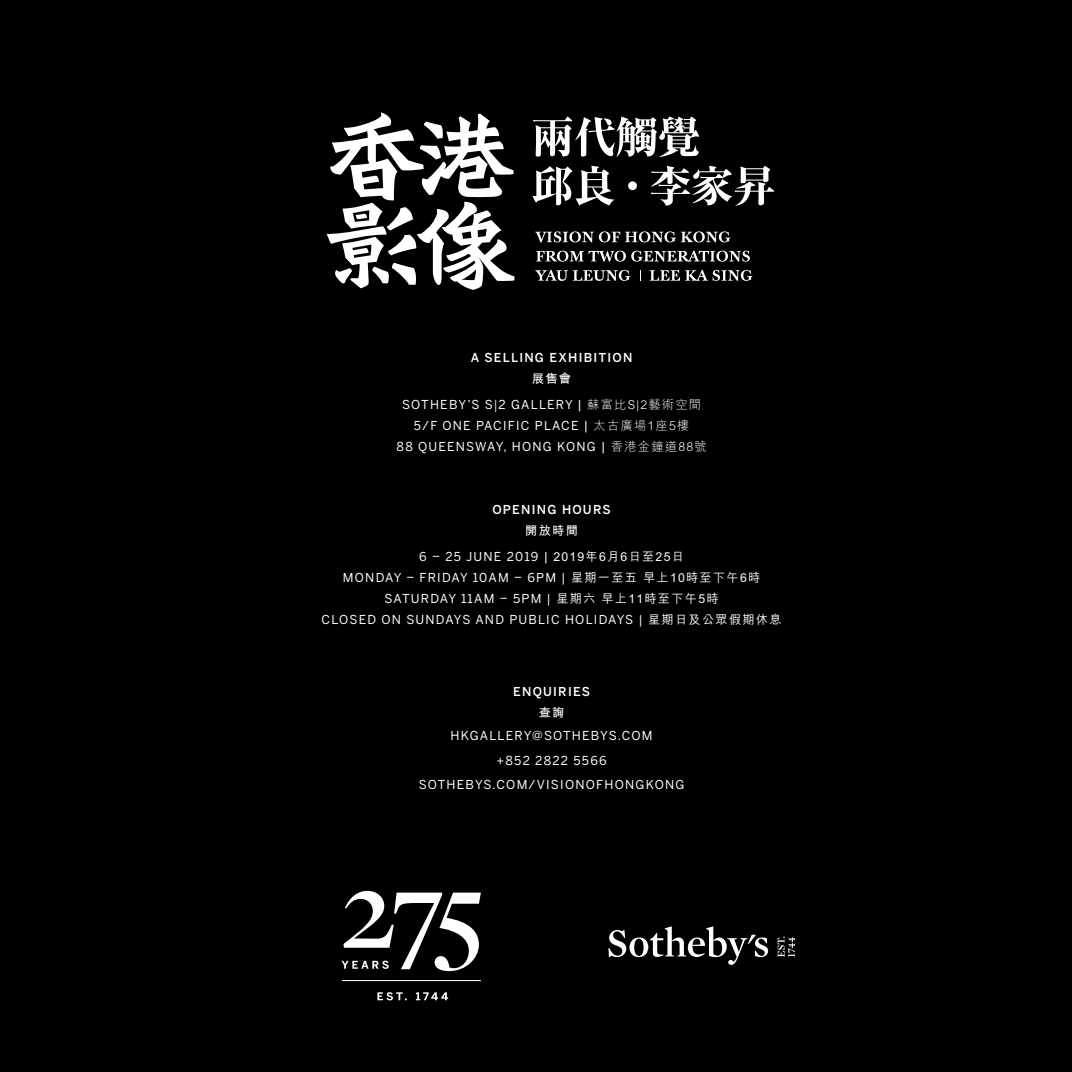
<style>
.page{position:relative;width:1072px;height:1072px;background:#fff}
.page>*{position:absolute;margin:0;border:0;box-sizing:border-box;transform-origin:0 0}
.t1{font:12.25px/21px "Benton Sans";letter-spacing:.1em;color:#fff;text-align:center}
.t2{font:500 12.25px "Benton Sans";letter-spacing:.1em;color:#fff}
.t3{font:700 12.25px "M Hei HK";letter-spacing:.1em;color:#fff}
.s1{font-family:"Minion Pro"}
.s2{font-family:"M Hei HK";font-weight:300}
.s3{font-family:"M Hei HK";font-weight:500}
</style>
<div class="page">
<div style="left:0;top:0;width:1071px;height:1071px;background:#000"></div>
<svg style="left:608px;top:926px;width:160px;height:38px"></svg>
<svg style="left:777px;top:936px;width:18px;height:21px"></svg>
<svg style="left:341px;top:890px;width:140px;height:81px"></svg>
<hr style="left:342px;top:980px;width:139px;height:1px;background:#fff">
<svg style="left:377px;top:992px;width:71px;height:8px"></svg>
<svg style="left:326px;top:112px;width:188px;height:178px"></svg>
<svg style="left:532px;top:166px;width:242px;height:40px"></svg>
<svg style="left:533px;top:116px;width:166px;height:41px"></svg>
<svg style="left:535px;top:231px;width:195px;height:11px"></svg>
<svg style="left:536px;top:251px;width:214px;height:11px"></svg>
<svg style="left:535px;top:270px;width:95px;height:11px"></svg>
<svg style="left:649px;top:270px;width:103px;height:11px"></svg>
<p class="t2" style="left:471px;top:350px;width:163px">A SELLING EXHIBITION</p>
<p class="t3" style="left:532px;top:369px;width:41px">展售會</p>
<p class="t1" style="left:396px;top:394px;width:311px">SOTHEBY’S S<span class="s1">|</span>2 GALLERY | <span class="s2">蘇富比S|2藝術空間<br></span>5/F ONE PACIFIC PLACE | <span class="s2">太古廣場1座5樓<br></span>88 QUEENSWAY, HONG KONG | <span class="s2">香港金鐘道88號</span></p>
<p class="t2" style="left:492px;top:501px;width:120px">OPENING HOURS</p>
<p class="t3" style="left:525px;top:521px;width:54px">開放時間</p>
<p class="t1" style="left:321px;top:546px;width:461px">6 – 25 JUNE 2019 | <span class="s3">2019年6月6日至25日<br></span>MONDAY – FRIDAY 10AM – 6PM <span class="s3">| 星期一至五 早上10時至下午6時</span>SATURDAY 11AM – 5PM <span class="s3">| 星期六 早上11時至下午5時<br></span>CLOSED ON SUNDAYS AND PUBLIC HOLIDAYS <span class="s3">| 星期日及公眾假期休息</span></p>
<p class="t2" style="left:513px;top:684px;width:78px">ENQUIRIES</p>
<p class="t3" style="left:539px;top:703px;width:27px">查詢</p>
<p class="t1" style="left:419px;top:722px;width:267px;line-height:25px">HKGALLERY@SOTHEBYS.COM<br>+852 2822 5566<br>SOTHEBYS.COM/VISIONOFHONGKONG</p>
</div>
